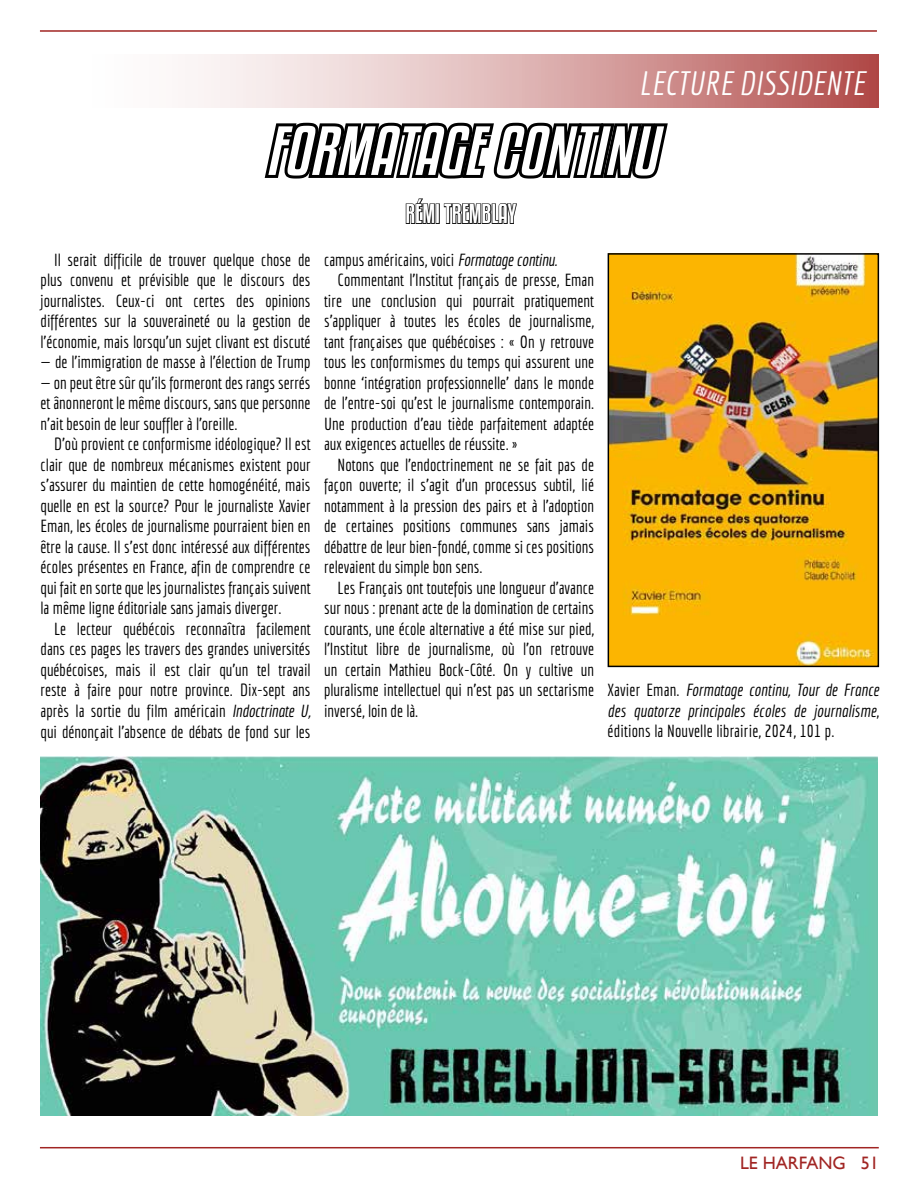
<style>
.page{position:relative;width:918px;height:1188px;background:#fff}
.page>*{position:absolute;margin:0;border:0;box-sizing:border-box;transform-origin:0 0}
.t1{font:italic 61.5px "Kenyan Coffee Rg";letter-spacing:.01em;color:#fff}
.t2{font:italic 33px "Economica";letter-spacing:.01em;color:#fff}
.t3{font:24px "Kenyan Coffee Rg";color:#fff}
.t4{font:18px "Gill Sans";color:#a12523}
.t5{font:17.1px/20.5px "Economica Next 02";color:#000;text-align:justify}
.t6{font:italic 17.1px/20.5px "Economica Next 02";letter-spacing:.01em;color:#000;text-align:justify}
.s1{font-style:italic}
.s2{font-style:normal}
</style>
<div class="page">
<hr style="left:40px;top:1147px;width:839px;height:1px;background:#a12523">
<hr style="left:40px;top:30px;width:837px;height:2px;background:#a12523">
<svg style="left:198px;top:55px;width:680px;height:53px;background:#daaaaa"></svg>
<svg style="left:264px;top:122px;width:404px;height:57px;background:#303030"></svg>
<svg style="left:405px;top:198px;width:31px;height:26px"></svg>
<div style="left:436px;top:203px;width:4px;height:21px;border:2px solid #000"></div>
<svg style="left:443px;top:203px;width:74px;height:21px"></svg>
<img style="left:611px;top:256px;width:265px;height:408px">
<div style="left:608px;top:253px;width:271px;height:414px;border:2px solid #000"></div>
<img style="left:40px;top:756px;width:838px;height:360px">
<h2 class="t2" style="left:639px;top:64px;width:227px">LECTURE DISSIDENTE</h2>
<h1 class="t1" style="left:266px;top:114px;width:392px">FORMATAGE CONTINU</h1>
<h3 class="t3" style="left:405px;top:199px;width:57px">RÉMI TREMBLAY</h3>
<p class="t5" style="left:41px;top:249px;width:272px;text-indent:13px">Il serait difficile de trouver quelque chose de plus convenu et prévisible que le discours des journalistes. Ceux-ci ont certes des opinions différentes sur la souveraineté ou la gestion de l’économie, mais lorsqu’un sujet clivant est discuté</p>
<p class="t5" style="left:41px;top:352px;width:272px">— de l’immigration de masse à l’élection de Trump</p>
<p class="t5" style="left:41px;top:372px;width:272px">— on peut être sûr qu’ils formeront des rangs serrés et ânonneront le même discours, sans que personne n’ait besoin de leur souffler à l’oreille.</p>
<p class="t5" style="left:41px;top:434px;width:272px;text-indent:13px">D’où provient ce conformisme idéologique? Il est clair que de nombreux mécanismes existent pour s’assurer du maintien de cette homogénéité, mais quelle en est la source? Pour le journaliste Xavier Eman, les écoles de journalisme pourraient bien en être la cause. Il s’est donc intéressé aux différentes écoles présentes en France, afin de comprendre ce qui fait en sorte que les journalistes français suivent la même ligne éditoriale sans jamais diverger.</p>
<p class="t5" style="left:41px;top:618px;width:272px;text-indent:13px">Le lecteur québécois reconnaîtra facilement dans ces pages les travers des grandes universités québécoises, mais il est clair qu’un tel travail reste à faire pour notre province. Dix-sept ans après la sortie du film américain <span class="s1">Indoctrinate U, </span>qui dénonçait l’absence de débats de fond sur les</p>
<p class="t5" style="left:324px;top:249px;width:235px">campus américains, voici <span class="s1">Formatage continu.</span></p>
<p class="t5" style="left:338px;top:270px;width:258px">Commentant l’Institut français de presse, Eman</p>
<p class="t5" style="left:324px;top:290px;width:272px">tire une conclusion qui pourrait pratiquement</p>
<p class="t5" style="left:324px;top:311px;width:272px">s’appliquer à toutes les écoles de journalisme,</p>
<p class="t5" style="left:324px;top:331px;width:272px">tant françaises que québécoises : « On y retrouve</p>
<p class="t5" style="left:324px;top:352px;width:271px">tous les conformismes du temps qui assurent une</p>
<p class="t5" style="left:324px;top:372px;width:271px">bonne ‘intégration professionnelle’ dans le monde</p>
<p class="t5" style="left:324px;top:393px;width:272px">de l'entre-soi qu'est le journalisme contemporain.</p>
<p class="t5" style="left:324px;top:413px;width:272px">Une production d'eau tiède parfaitement adaptée</p>
<p class="t5" style="left:324px;top:434px;width:195px">aux exigences actuelles de réussite. »</p>
<p class="t5" style="left:338px;top:454px;width:258px">Notons que l’endoctrinement ne se fait pas de</p>
<p class="t5" style="left:324px;top:475px;width:272px">façon ouverte; il s’agit d’un processus subtil, lié</p>
<p class="t5" style="left:324px;top:495px;width:272px">notamment à la pression des pairs et à l’adoption</p>
<p class="t5" style="left:324px;top:516px;width:272px">de certaines positions communes sans jamais</p>
<p class="t5" style="left:324px;top:536px;width:272px">débattre de leur bien-fondé, comme si ces positions</p>
<p class="t5" style="left:324px;top:557px;width:160px">relevaient du simple bon sens.</p>
<p class="t5" style="left:338px;top:577px;width:258px">Les Français ont toutefois une longueur d’avance</p>
<p class="t5" style="left:324px;top:598px;width:272px">sur nous : prenant acte de la domination de certains</p>
<p class="t5" style="left:324px;top:618px;width:272px">courants, une école alternative a été mise sur pied,</p>
<p class="t5" style="left:324px;top:639px;width:272px">l’Institut libre de journalisme, où l’on retrouve</p>
<p class="t5" style="left:324px;top:659px;width:271px">un certain Mathieu Bock-Côté. On y cultive un</p>
<p class="t5" style="left:324px;top:680px;width:272px">pluralisme intellectuel qui n’est pas un sectarisme</p>
<p class="t5" style="left:324px;top:700px;width:96px">inversé, loin de là.</p>
<p class="t6" style="left:608px;top:680px;width:273px"><span class="s2">Xavier Eman.</span> Formatage continu, Tour de France des quatorze principales écoles de journalisme<span class="s2">, éditions la Nouvelle librairie, 2024, 101 p.</span></p>
<p class="t4" style="left:740px;top:1153px;width:140px">LE HARFANG 51</p>
</div>
